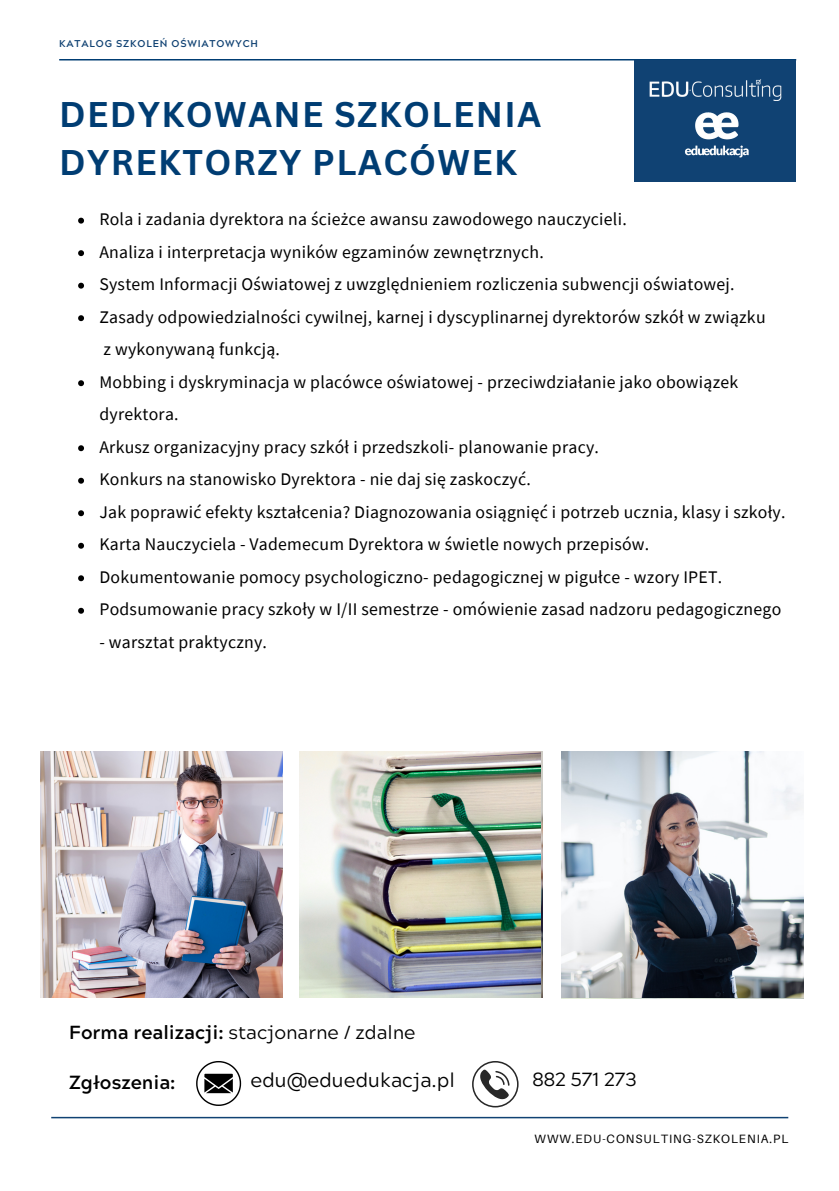
<style>
.page{position:relative;width:839px;height:1191px;background:#fff}
.page>*{position:absolute;margin:0;border:0;box-sizing:border-box;transform-origin:0 0}
.t1{font:700 34.8px/48px "Canva Sans";letter-spacing:.04em;color:#003d73}
.t2{font:19.8px "Acherus Grotesque";color:#000}
.t3{font:19px "Acherus Grotesque";color:#000}
.t4{font:700 19px "Acherus Grotesque";color:#000}
.t5{font:17.8px/32.6px "Source Sans Pro";letter-spacing:.015em;color:#000}
.t6{font:12px "Aileron";letter-spacing:.08em;color:#000}
.t7{font:700 9.8px "Acherus Grotesque";letter-spacing:.08em;color:#104273}
.s1{font-weight:700}
</style>
<div class="page">
<hr style="left:59px;top:59px;width:737px;height:2px;background:#003d73">
<hr style="left:51px;top:1117px;width:737px;height:1px;background:#104273">
<div style="left:634px;top:60px;width:162px;height:122px;background:#104273"></div>
<img style="left:649px;top:80px;width:132px;height:21px">
<svg style="left:78px;top:218px;width:6px;height:6px"></svg>
<svg style="left:78px;top:250px;width:6px;height:6px"></svg>
<svg style="left:78px;top:283px;width:6px;height:6px"></svg>
<svg style="left:78px;top:315px;width:6px;height:6px"></svg>
<svg style="left:78px;top:380px;width:6px;height:6px"></svg>
<svg style="left:78px;top:445px;width:6px;height:6px"></svg>
<svg style="left:78px;top:478px;width:6px;height:6px"></svg>
<svg style="left:78px;top:510px;width:6px;height:6px"></svg>
<svg style="left:78px;top:543px;width:6px;height:6px"></svg>
<svg style="left:78px;top:575px;width:6px;height:6px"></svg>
<svg style="left:78px;top:608px;width:6px;height:6px"></svg>
<img style="left:685px;top:112px;width:64px;height:46px">
<svg style="left:196px;top:1061px;width:45px;height:45px"></svg>
<svg style="left:472px;top:1061px;width:46px;height:46px"></svg>
<img style="left:41px;top:751px;width:241px;height:246px">
<img style="left:562px;top:751px;width:241px;height:246px">
<img style="left:299px;top:751px;width:242px;height:246px">
<p class="t7" style="left:59px;top:40px;width:200px">KATALOG SZKOLEŃ OŚWIATOWYCH</p>
<p class="t1" style="left:59px;top:89px;width:483px">DEDYKOWANE SZKOLENIA<br>DYREKTORZY PLACÓWEK</p>
<p class="t5" style="left:99px;top:202px;width:529px">Rola i zadania dyrektora na ścieżce awansu zawodowego nauczycieli.</p>
<h1 class="t5" style="left:99px;top:235px;width:446px">Analiza i interpretacja wyników egzaminów zewnętrznych.</h1>
<p class="t5" style="left:99px;top:267px;width:636px">System Informacji Oświatowej z uwzględnieniem rozliczenia subwencji oświatowej.</p>
<p class="t5" style="left:99px;top:300px;width:667px">Zasady odpowiedzialności cywilnej, karnej i dyscyplinarnej dyrektorów szkół w związku</p>
<p class="t5" style="left:103px;top:332px;width:178px">z wykonywaną funkcją.</p>
<p class="t5" style="left:99px;top:365px;width:640px">Mobbing i dyskryminacja w placówce oświatowej - przeciwdziałanie jako obowiązek dyrektora.</p>
<h4 class="t5" style="left:99px;top:430px;width:501px">Arkusz organizacyjny pracy szkół i przedszkoli- planowanie pracy.</h4>
<p class="t5" style="left:99px;top:463px;width:433px">Konkurs na stanowisko Dyrektora - nie daj się zaskoczyć.</p>
<p class="t5" style="left:99px;top:495px;width:687px">Jak poprawić efekty kształcenia? Diagnozowania osiągnięć i potrzeb ucznia, klasy i szkoły.</p>
<p class="t5" style="left:99px;top:528px;width:551px">Karta Nauczyciela - Vademecum Dyrektora w świetle nowych przepisów.</p>
<p class="t5" style="left:99px;top:560px;width:624px">Dokumentowanie pomocy psychologiczno- pedagogicznej w pigułce - wzory IPET.</p>
<p class="t5" style="left:99px;top:593px;width:683px">Podsumowanie pracy szkoły w I/II semestrze - omówienie zasad nadzoru pedagogicznego</p>
<p class="t5" style="left:99px;top:625px;width:169px">- warsztat praktyczny.</p>
<p class="t3" style="left:69px;top:1025px;width:348px"><span class="s1">Forma realizacji:</span> stacjonarne / zdalne</p>
<p class="t4" style="left:69px;top:1075px;width:108px">Zgłoszenia:</p>
<p class="t2" style="left:250px;top:1072px;width:206px">edu@eduedukacja.pl</p>
<h3 class="t3" style="left:532px;top:1072px;width:106px">882 571 273</h3>
<p class="t6" style="left:534px;top:1131px;width:255px">WWW.EDU-CONSULTING-SZKOLENIA.PL</p>
</div>
